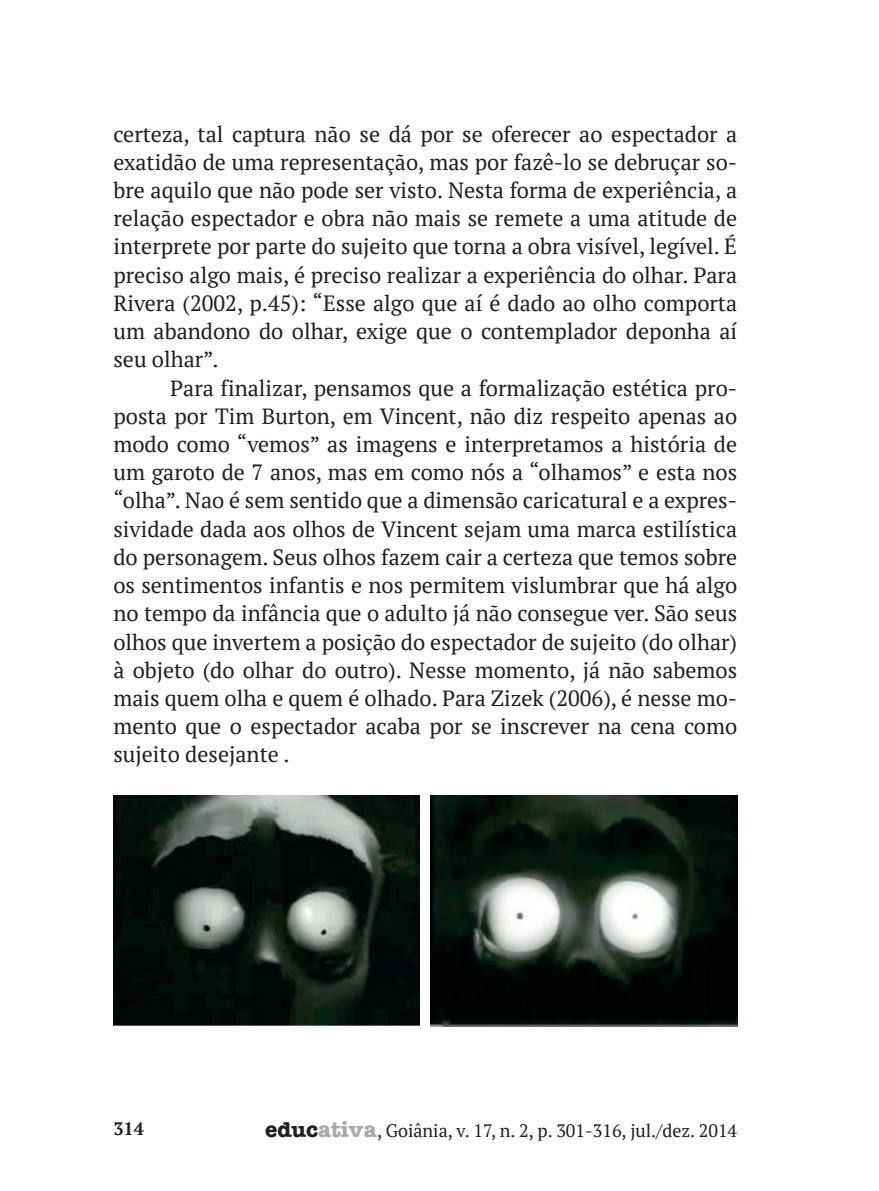
<style>
.page{position:relative;width:879px;height:1191px;background:#fff}
.page>*{position:absolute;margin:0;border:0;box-sizing:border-box;transform-origin:0 0}
.t1{font:22px/28.2px "PT Serif";color:#231f20;text-align:justify}
.t2{font:18px "PT Serif";color:#231f20}
.t3{font:700 18px "PT Serif";color:#231f20}
.s1{font-family:"Memorandum";font-weight:700;font-size:22px}
.s2{font-family:"Memorandum";font-weight:700;font-size:22px;color:#a8a9ad}
</style>
<div class="page">
<img style="left:113px;top:795px;width:307px;height:231px">
<img style="left:431px;top:795px;width:306px;height:231px">
<p class="t1" style="left:113px;top:119px;width:625px">certeza, tal captura não se dá por se oferecer ao espectador a exatidão de uma representação, mas por fazê-lo se debruçar so&shy;bre aquilo que não pode ser visto. Nesta forma de experiência, a relação espectador e obra não mais se remete a uma atitude de interprete por parte do sujeito que torna a obra visível, legível. É preciso algo mais, é preciso realizar a experiência do olhar. Para Rivera (2002, p.45): “Esse algo que aí é dado ao olho comporta um abandono do olhar, exige que o contemplador deponha aí seu olhar”.</p>
<p class="t1" style="left:113px;top:373px;width:625px;text-indent:57px">Para finalizar, pensamos que a formalização estética pro&shy;posta por Tim Burton, em Vincent, não diz respeito apenas ao modo como “vemos” as imagens e interpretamos a história de um garoto de 7 anos, mas em como nós a “olhamos” e esta nos “olha”. Nao é sem sentido que a dimensão caricatural e a expres&shy;sividade dada aos olhos de Vincent sejam uma marca estilística do personagem. Seus olhos fazem cair a certeza que temos sobre os sentimentos infantis e nos permitem vislumbrar que há algo no tempo da infância que o adulto já não consegue ver. São seus olhos que invertem a posição do espectador de sujeito (do olhar) à objeto (do olhar do outro). Nesse momento, já não sabemos mais quem olha e quem é olhado. Para Zizek (2006), é nesse mo&shy;mento que o espectador acaba por se inscrever na cena como sujeito desejante .</p>
<p class="t3" style="left:113px;top:1116px;width:32px">314</p>
<p class="t2" style="left:265px;top:1118px;width:473px"><span class="s1">educ</span><span class="s2">ativa</span>, Goiânia, v. 17, n. 2, p. 301-316, jul./dez. 2014</p>
</div>
